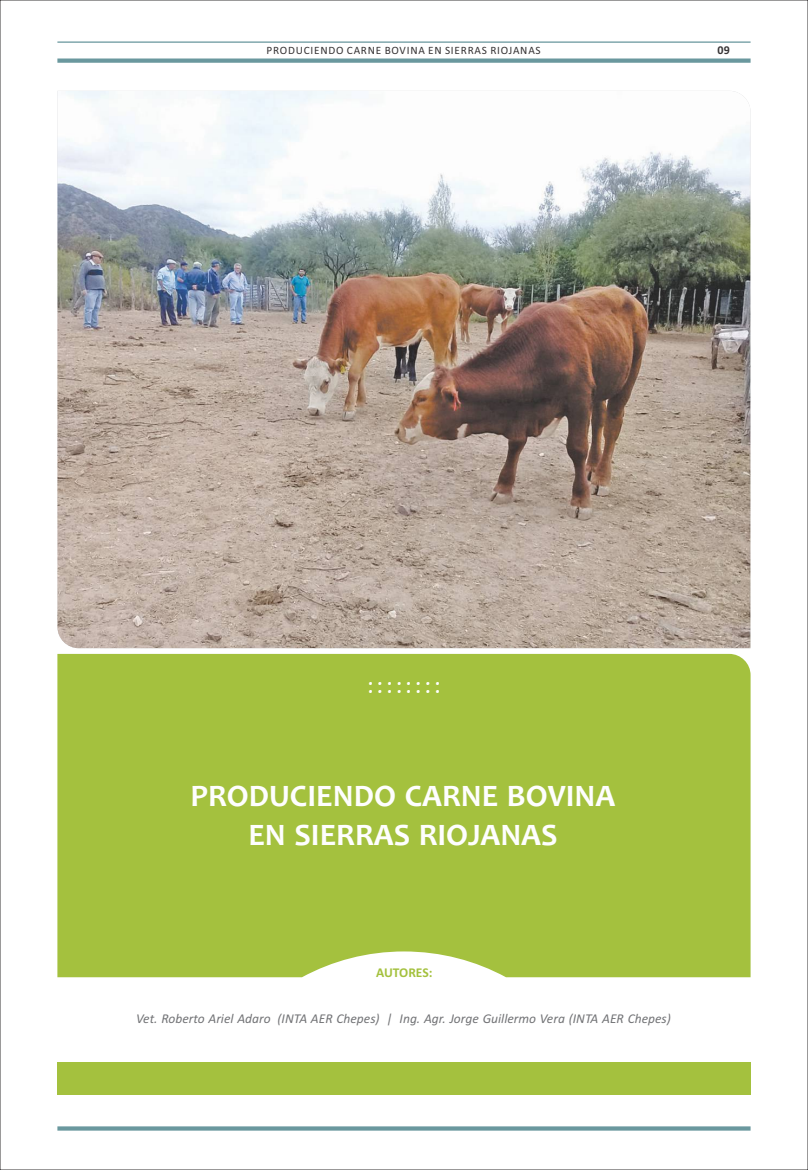
<style>
.page{position:relative;width:808px;height:1170px;background:#fff}
.page>*{position:absolute;margin:0;border:0;box-sizing:border-box;transform-origin:0 0}
.t1{font:700 31.5px/38.4px "Candara";color:#fefefe;text-align:center}
.t2{font:22.5px "Candara";color:#fefefe}
.t3{font:italic 13.5px "Calibri";color:#727376}
.t4{font:700 13.5px "Calibri";letter-spacing:-.005em;color:#a4c13e}
.t5{font:700 12px "Calibri";color:#373435}
.t6{font:11.25px "Calibri";letter-spacing:.07em;color:#373435}
</style>
<div class="page">
<div style="left:57px;top:654px;width:693px;height:323px;background:#a4c13e"></div>
<img style="left:57px;top:91px;width:693px;height:557px">
<svg style="left:57px;top:1126px;width:693px;height:4px;background:#78a1a7"></svg>
<hr style="left:57px;top:41px;width:693px;height:2px;background:#6a989e">
<div style="left:57px;top:58px;width:693px;height:5px;background:#6a989e"></div>
<div style="left:57px;top:1062px;width:693px;height:32px;background:#a4c13e"></div>
<p class="t6" style="left:267px;top:46px;width:276px">PRODUCIENDO CARNE BOVINA EN SIERRAS RIOJANAS</p>
<p class="t5" style="left:718px;top:45px;width:14px">09</p>
<h2 class="t2" style="left:368px;top:669px;width:74px">........</h2>
<h2 class="t2" style="left:368px;top:677px;width:74px">........</h2>
<h1 class="t1" style="left:191px;top:780px;width:426px">PRODUCIENDO CARNE BOVINA<br>EN SIERRAS RIOJANAS</h1>
<p class="t4" style="left:376px;top:966px;width:58px">AUTORES:</p>
<p class="t3" style="left:136px;top:1013px;width:536px">Vet. Roberto Ariel Adaro (INTA AER Chepes) | Ing. Agr. Jorge Guillermo Vera (INTA AER Chepes)</p>
</div>
